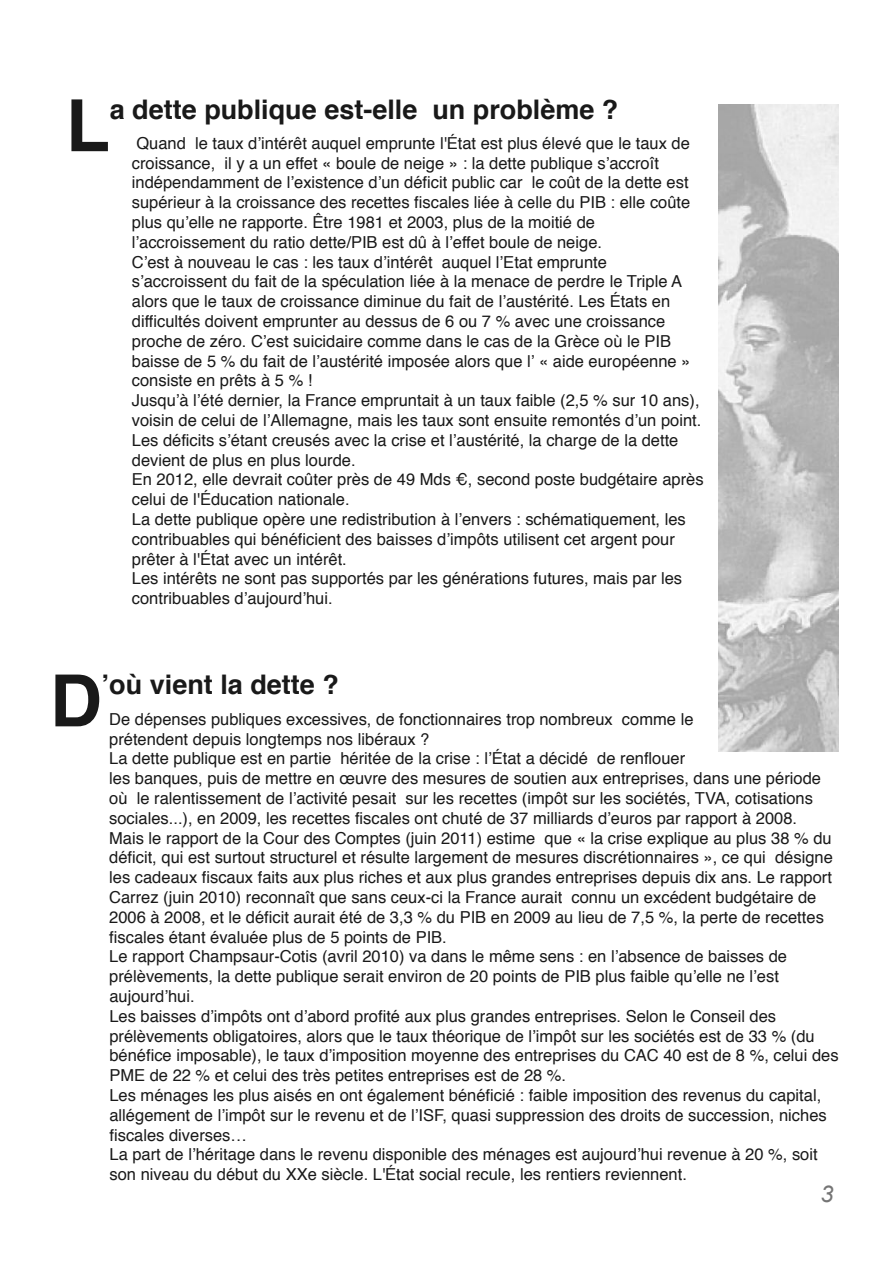
<style>
.page{position:relative;width:893px;height:1263px;background:#fff}
.page>*{position:absolute;margin:0;border:0;box-sizing:border-box;transform-origin:0 0}
.t1{font:700 72px "Helvetica";color:#191919}
.t2{font:700 27px "Helvetica";color:#191919}
.t3{font:italic 23.1px "Arial";color:#757575}
.t4{font:16.5px/19.8px "Helvetica";color:#191919}
</style>
<div class="page">
<img style="left:719px;top:104px;width:120px;height:648px">
<h1 class="t1" style="left:66px;top:96px;width:45px">L</h1>
<h2 class="t2" style="left:110px;top:98px;width:510px">a dette publique est-elle un problème ?</h2>
<p class="t4" style="left:132px;top:134px;width:573px">Quand le taux d’intérêt auquel emprunte l'État est plus élevé que le taux de croissance, il y a un effet « boule de neige » : la dette publique s’accroît indépendamment de l’existence d’un déficit public car le coût de la dette est supérieur à la croissance des recettes fiscales liée à celle du PIB : elle coûte plus qu’elle ne rapporte. Être 1981 et 2003, plus de la moitié de l’accroissement du ratio dette/PIB est dû à l’effet boule de neige.<br>C’est à nouveau le cas : les taux d’intérêt auquel l’Etat emprunte s’accroissent du fait de la spéculation liée à la menace de perdre le Triple A alors que le taux de croissance diminue du fait de l’austérité. Les États en difficultés doivent emprunter au dessus de 6 ou 7 % avec une croissance proche de zéro. C’est suicidaire comme dans le cas de la Grèce où le PIB baisse de 5 % du fait de l’austérité imposée alors que l’ « aide européenne » consiste en prêts à 5 % !<br>Jusqu’à l’été dernier, la France empruntait à un taux faible (2,5 % sur 10 ans), voisin de celui de l’Allemagne, mais les taux sont ensuite remontés d’un point.<br>Les déficits s’étant creusés avec la crise et l’austérité, la charge de la dette devient de plus en plus lourde.<br>En 2012, elle devrait coûter près de 49 Mds €, second poste budgétaire après celui de l'Éducation nationale.<br>La dette publique opère une redistribution à l’envers : schématiquement, les contribuables qui bénéficient des baisses d’impôts utilisent cet argent pour prêter à l'État avec un intérêt.<br>Les intérêts ne sont pas supportés par les générations futures, mais par les contribuables d’aujourd’hui.</p>
<h1 class="t1" style="left:50px;top:671px;width:53px">D</h1>
<h2 class="t2" style="left:102px;top:673px;width:239px">’où vient la dette ?</h2>
<p class="t4" style="left:109px;top:710px;width:731px">De dépenses publiques excessives, de fonctionnaires trop nombreux comme le<br>prétendent depuis longtemps nos libéraux ?<br>La dette publique est en partie héritée de la crise : l’État a décidé de renflouer<br>les banques, puis de mettre en œuvre des mesures de soutien aux entreprises, dans une période où le ralentissement de l’activité pesait sur les recettes (impôt sur les sociétés, TVA, cotisations sociales...), en 2009, les recettes fiscales ont chuté de 37 milliards d’euros par rapport à 2008.<br>Mais le rapport de la Cour des Comptes (juin 2011) estime que « la crise explique au plus 38 % du déficit, qui est surtout structurel et résulte largement de mesures discrétionnaires », ce qui désigne les cadeaux fiscaux faits aux plus riches et aux plus grandes entreprises depuis dix ans. Le rapport Carrez (juin 2010) reconnaît que sans ceux-ci la France aurait connu un excédent budgétaire de 2006 à 2008, et le déficit aurait été de 3,3 % du PIB en 2009 au lieu de 7,5 %, la perte de recettes fiscales étant évaluée plus de 5 points de PIB.<br>Le rapport Champsaur-Cotis (avril 2010) va dans le même sens : en l’absence de baisses de prélèvements, la dette publique serait environ de 20 points de PIB plus faible qu’elle ne l’est aujourd’hui.<br>Les baisses d’impôts ont d’abord profité aux plus grandes entreprises. Selon le Conseil des prélèvements obligatoires, alors que le taux théorique de l’impôt sur les sociétés est de 33 % (du bénéfice imposable), le taux d’imposition moyenne des entreprises du CAC 40 est de 8 %, celui des PME de 22 % et celui des très petites entreprises est de 28 %.<br>Les ménages les plus aisés en ont également bénéficié : faible imposition des revenus du capital, allégement de l’impôt sur le revenu et de l’ISF, quasi suppression des droits de succession, niches fiscales diverses…<br>La part de l’héritage dans le revenu disponible des ménages est aujourd’hui revenue à 20 %, soit son niveau du début du XXe siècle. L'État social recule, les rentiers reviennent.</p>
<h3 class="t3" style="left:820px;top:1180px;width:14px">3</h3>
</div>
